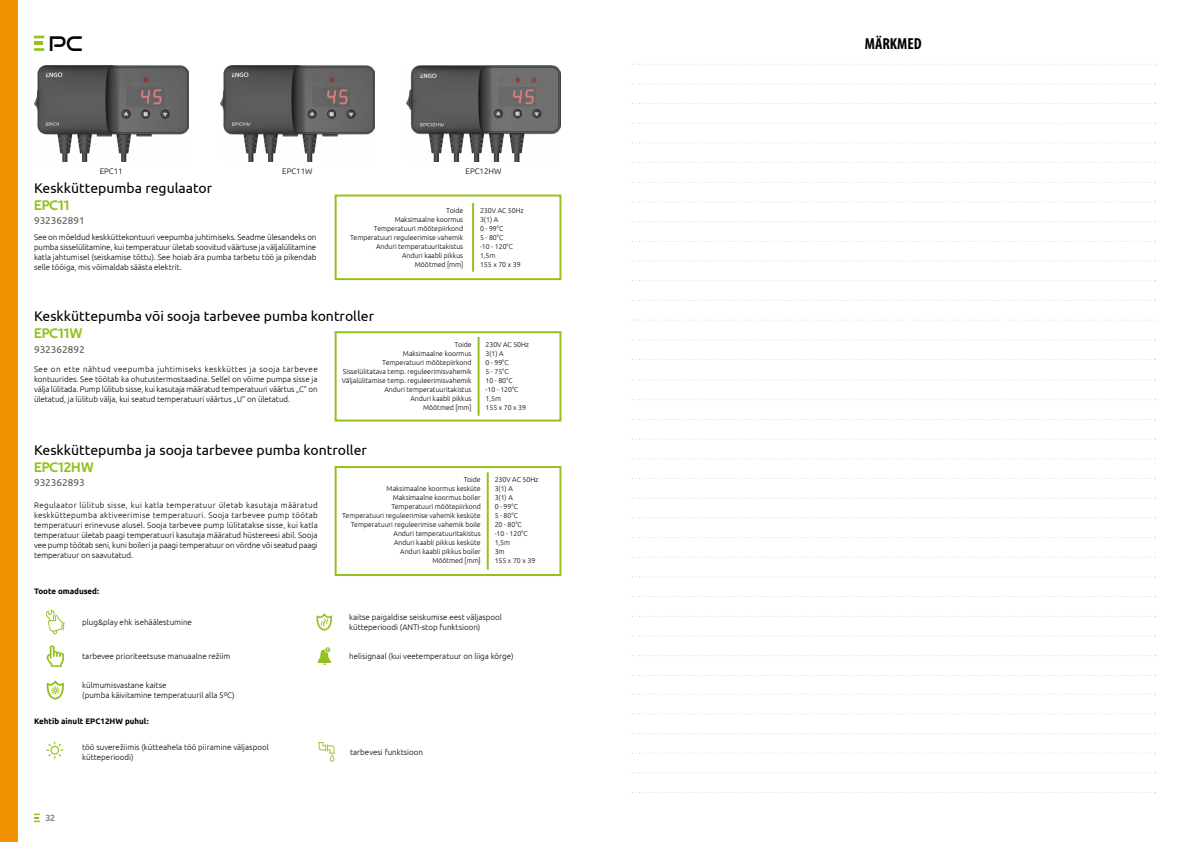
<style>
.page{position:relative;width:1191px;height:842px;background:#fff}
.page>*{position:absolute;margin:0;border:0;box-sizing:border-box;transform-origin:0 0}
.t1{font:20px "Good Times Rg";color:#000}
.t2{font:700 condensed 16px "Myriad Pro";color:#000}
.t3{font:14px "Ubuntu";color:#000}
.t4{font:14px "Techna Sans";color:#95c11f}
.t5{font:10px "Ubuntu";color:#575756}
.t6{font:9px "Techna Sans";color:#878787}
.t7{font:300 8px/10px "Ubuntu";color:#000;text-align:justify}
.t8{font:700 8px "Ubuntu";color:#000}
.t9{font:300 7px/9px "Ubuntu";letter-spacing:-.005em;color:#000;text-align:right}
</style>
<div class="page">
<div style="left:0;top:0;width:17px;height:842px;background:#f39200"></div>
<svg style="left:34px;top:36px;width:11px;height:15px"></svg>
<img style="left:34px;top:65px;width:155px;height:96px">
<img style="left:220px;top:65px;width:155px;height:96px">
<svg style="left:318px;top:647px;width:13px;height:18px"></svg>
<svg style="left:316px;top:613px;width:16px;height:18px"></svg>
<svg style="left:47px;top:681px;width:17px;height:19px"></svg>
<svg style="left:46px;top:645px;width:18px;height:22px"></svg>
<svg style="left:46px;top:610px;width:19px;height:24px"></svg>
<img style="left:406px;top:65px;width:155px;height:96px">
<svg style="left:46px;top:741px;width:17px;height:18px"></svg>
<svg style="left:318px;top:742px;width:17px;height:20px"></svg>
<svg style="left:632px;top:162px;width:523px;height:1px"></svg>
<svg style="left:632px;top:458px;width:523px;height:1px"></svg>
<svg style="left:632px;top:320px;width:523px;height:1px"></svg>
<svg style="left:632px;top:616px;width:523px;height:1px"></svg>
<svg style="left:632px;top:733px;width:523px;height:1px"></svg>
<svg style="left:632px;top:123px;width:523px;height:1px"></svg>
<svg style="left:632px;top:419px;width:523px;height:1px"></svg>
<svg style="left:632px;top:280px;width:523px;height:1px"></svg>
<svg style="left:632px;top:576px;width:523px;height:1px"></svg>
<svg style="left:632px;top:694px;width:523px;height:1px"></svg>
<svg style="left:632px;top:201px;width:523px;height:1px"></svg>
<svg style="left:632px;top:498px;width:523px;height:1px"></svg>
<svg style="left:632px;top:359px;width:523px;height:1px"></svg>
<svg style="left:632px;top:655px;width:523px;height:1px"></svg>
<svg style="left:632px;top:772px;width:523px;height:1px"></svg>
<svg style="left:632px;top:241px;width:523px;height:1px"></svg>
<svg style="left:632px;top:537px;width:523px;height:1px"></svg>
<svg style="left:632px;top:103px;width:523px;height:1px"></svg>
<svg style="left:632px;top:64px;width:523px;height:1px"></svg>
<svg style="left:632px;top:399px;width:523px;height:1px"></svg>
<svg style="left:632px;top:260px;width:523px;height:1px"></svg>
<svg style="left:632px;top:557px;width:523px;height:1px"></svg>
<svg style="left:632px;top:83px;width:523px;height:1px"></svg>
<svg style="left:632px;top:380px;width:523px;height:1px"></svg>
<svg style="left:632px;top:182px;width:523px;height:1px"></svg>
<svg style="left:632px;top:478px;width:523px;height:1px"></svg>
<svg style="left:632px;top:339px;width:523px;height:1px"></svg>
<svg style="left:632px;top:635px;width:523px;height:1px"></svg>
<svg style="left:632px;top:753px;width:523px;height:1px"></svg>
<svg style="left:632px;top:142px;width:523px;height:1px"></svg>
<svg style="left:632px;top:439px;width:523px;height:1px"></svg>
<svg style="left:632px;top:300px;width:523px;height:1px"></svg>
<svg style="left:632px;top:596px;width:523px;height:1px"></svg>
<svg style="left:632px;top:713px;width:523px;height:1px"></svg>
<svg style="left:632px;top:221px;width:523px;height:1px"></svg>
<svg style="left:632px;top:517px;width:523px;height:1px"></svg>
<svg style="left:632px;top:675px;width:523px;height:1px"></svg>
<svg style="left:632px;top:792px;width:523px;height:1px"></svg>
<div style="left:334px;top:195px;width:227px;height:85px;border:2px solid #95c11f"></div>
<hr style="left:472px;top:203px;width:2px;height:69px;background:#95c11f">
<div style="left:334px;top:331px;width:227px;height:90px;border:2px solid #95c11f"></div>
<hr style="left:477px;top:337px;width:2px;height:79px;background:#95c11f">
<div style="left:334px;top:466px;width:227px;height:110px;border:2px solid #95c11f"></div>
<hr style="left:487px;top:472px;width:2px;height:98px;background:#95c11f">
<svg style="left:34px;top:814px;width:6px;height:8px"></svg>
<h1 class="t1" style="left:49px;top:31px;width:35px">PC</h1>
<p class="t7" style="left:100px;top:166px;width:24px">EPC11</p>
<p class="t7" style="left:282px;top:166px;width:32px">EPC11W</p>
<p class="t7" style="left:465px;top:166px;width:37px">EPC12HW</p>
<h3 class="t3" style="left:34px;top:179px;width:180px">Keskküttepumba regulaator</h3>
<h3 class="t4" style="left:34px;top:197px;width:37px">EPC11</h3>
<p class="t5" style="left:34px;top:215px;width:52px">932362891</p>
<p class="t7" style="left:34px;top:232px;width:284px">See on mõeldud keskküttekontuuri veepumba juhtimiseks. Seadme ülesandeks on pumba sisselülitamine, kui temperatuur ületab soovitud väärtuse ja väljalülitamine katla jahtumisel (seiskamise tõttu). See hoiab ära pumba tarbetu töö ja pikendab selle tööiga, mis võimaldab säästa elektrit.</p>
<p class="t9" style="left:350px;top:206px;width:115px">Toide<br>Maksimaalne koormus<br>Temperatuuri mõõtepiirkond<br>Temperatuuri reguleerimise vahemik<br>Anduri temperatuuritakistus<br>Anduri kaabli pikkus<br>Mõõtmed [mm]</p>
<p class="t9" style="left:480px;top:205px;width:45px;text-align:left">230V AC 50Hz<br>3(1) A<br>0 - 99°C<br>5 - 80°C<br>-10 - 120°C<br>1,5m<br>155 x 70 x 39</p>
<h3 class="t3" style="left:34px;top:308px;width:342px">Keskküttepumba või sooja tarbevee pumba kontroller</h3>
<h3 class="t4" style="left:34px;top:325px;width:50px">EPC11W</h3>
<p class="t5" style="left:34px;top:343px;width:52px">932362892</p>
<p class="t7" style="left:34px;top:363px;width:285px">See on ette nähtud veepumba juhtimiseks keskküttes ja sooja tarbevee kontuurides. See töötab ka ohutustermostaadina. Sellel on võime pumpa sisse ja välja lülitada. Pump lülitub sisse, kui kasutaja määratud temperatuuri väärtus „C” on ületatud, ja lülitub välja, kui seatud temperatuuri väärtus „U” on ületatud.</p>
<p class="t9" style="left:342px;top:339px;width:131px">Toide<br>Maksimaalne koormus<br>Temperatuuri mõõtepiirkond<br>Sisselülitatava temp. reguleerimisvahemik<br>Väljalülitamise temp. reguleerimisvahemik<br>Anduri temperatuuritakistus<br>Anduri kaabli pikkus<br>Mõõtmed [mm]</p>
<p class="t9" style="left:485px;top:340px;width:45px;text-align:left">230V AC 50Hz<br>3(1) A<br>0 - 99°C<br>5 - 75°C<br>10 - 80°C<br>-10 - 120°C<br>1,5m<br>155 x 70 x 39</p>
<h3 class="t3" style="left:34px;top:441px;width:334px">Keskküttepumba ja sooja tarbevee pumba kontroller</h3>
<p class="t5" style="left:34px;top:476px;width:52px">932362893</p>
<p class="t7" style="left:34px;top:499px;width:285px">Regulaator lülitub sisse, kui katla temperatuur ületab kasutaja määratud keskküttepumba aktiveerimise temperatuuri. Sooja tarbevee pump töötab temperatuuri erinevuse alusel. Sooja tarbevee pump lülitatakse sisse, kui katla temperatuur ületab paagi temperatuuri kasutaja määratud hüstereesi abil. Sooja vee pump töötab seni, kuni boileri ja paagi temperatuur on võrdne või seatud paagi temperatuur on saavutatud.</p>
<h3 class="t4" style="left:34px;top:459px;width:61px">EPC12HW</h3>
<p class="t9" style="left:342px;top:475px;width:140px">Toide<br>Maksimaalne koormus kesküte<br>Maksimaalne koormus boiler<br>Temperatuuri mõõtepiirkond<br>Temperatuuri reguleerimise vahemik kesküte<br>Temperatuuri reguleerimise vahemik boile<br>Anduri temperatuuritakistus<br>Anduri kaabli pikkus kesküte<br>Anduri kaabli pikkus boiler<br>Mõõtmed [mm]</p>
<p class="t9" style="left:494px;top:475px;width:45px;text-align:left">230V AC 50Hz<br>3(1) A<br>3(1) A<br>0 - 99°C<br>5 - 80°C<br>20 - 80°C<br>-10 - 120°C<br>1,5m<br>3m<br>155 x 70 x 39</p>
<p class="t8" style="left:34px;top:586px;width:67px">Toote omadused:</p>
<p class="t7" style="left:82px;top:617px;width:111px">plug&amp;play ehk isehäälestumine</p>
<p class="t7" style="left:82px;top:651px;width:150px">tarbevee prioriteetsuse manuaalne režiim</p>
<p class="t7" style="left:82px;top:680px;width:154px">külmumisvastane kaitse<br>(pumba käivitamine temperatuuril alla 5ºC)</p>
<p class="t7" style="left:349px;top:612px;width:154px">kaitse paigaldise seiskumise eest väljaspool kütteperioodi (ANTI-stop funktsioon)</p>
<p class="t7" style="left:349px;top:651px;width:166px">helisignaal (kui veetemperatuur on liiga kõrge)</p>
<p class="t8" style="left:34px;top:716px;width:116px">Kehtib ainult EPC12HW puhul:</p>
<p class="t7" style="left:82px;top:742px;width:188px">töö suverežiimis (kütteahela töö piiramine väljaspool kütteperioodi)</p>
<p class="t7" style="left:350px;top:747px;width:74px">tarbevesi funktsioon</p>
<p class="t6" style="left:45px;top:812px;width:11px">32</p>
<h2 class="t2" style="left:865px;top:34px;width:58px">MÄRKMED</h2>
</div>
